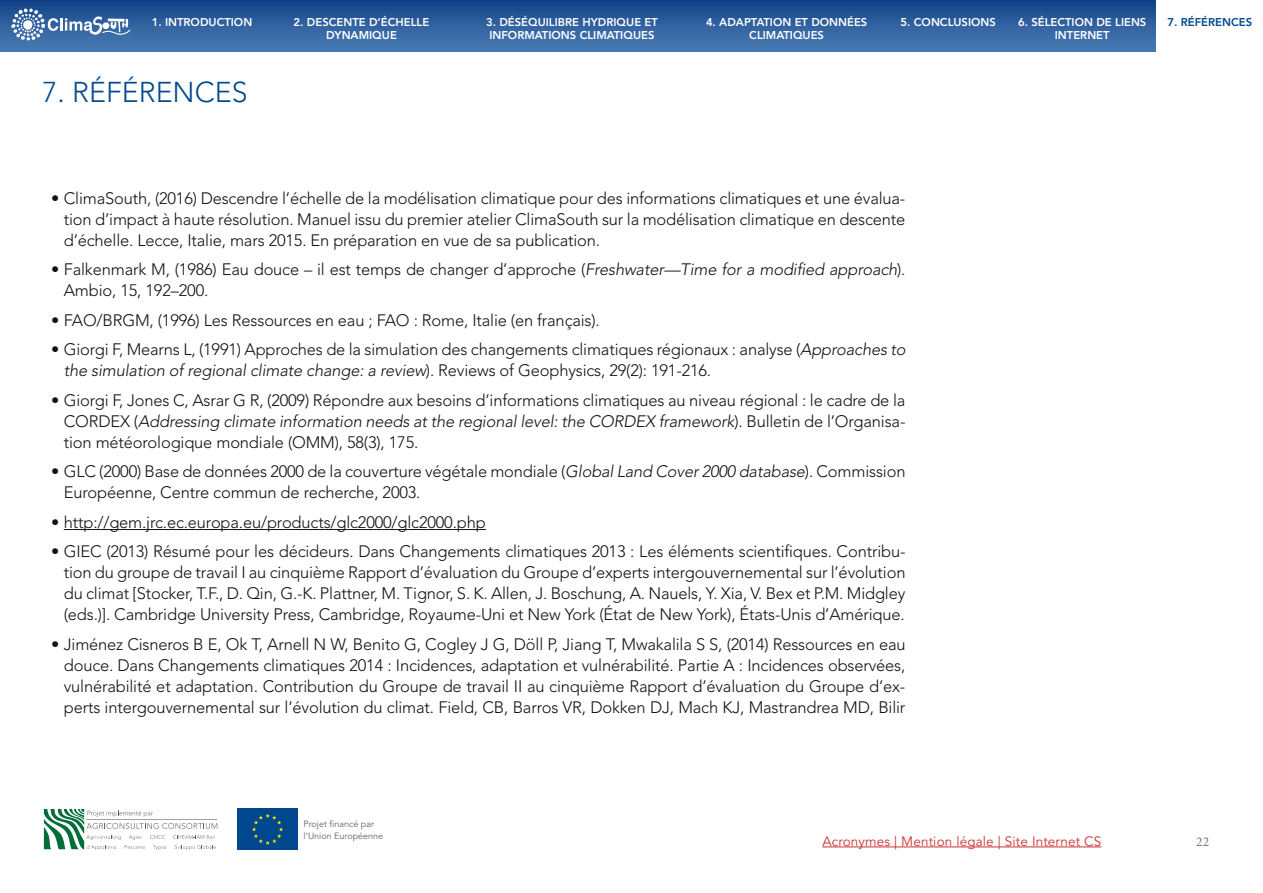
<style>
.page{position:relative;width:1263px;height:893px;background:#fff}
.page>*{position:absolute;margin:0;border:0;box-sizing:border-box;transform-origin:0 0}
.t1{font:300 28.5px "Avenir LT Std";color:#004a8f}
.t2{font:300 16.5px/21px "Avenir LT Std";letter-spacing:-.01em;color:#121212;text-align:justify}
.t3{font:13.5px "Avenir LT Std";letter-spacing:.01em;color:#cd3231}
.t4{font:13.5px "Minion Pro";color:#777}
.t5{font:700 13.2px "Helvetica Neue";color:#888a8a}
.t6{font:800 11.25px/13.5px "Avenir LT Std";color:#fff;text-align:center}
.t7{font:800 11.25px "Avenir LT Std";color:#004a8f}
.t8{font:9px/11.4px "Avenir LT Std";color:#606362}
.s1{font-style:italic}
</style>
<div class="page">
<svg style="left:44px;top:809px;width:173px;height:41px"></svg>
<div style="left:237px;top:809px;width:61px;height:41px;background:#00478d"></div>
<svg style="left:252px;top:814px;width:31px;height:31px"></svg>
<hr style="left:64px;top:529px;width:422px;height:1px;background:#121212">
<div style="left:0;top:0;width:140px;height:51px;background:linear-gradient(to bottom,#124289,#4c7db4)"></div>
<svg style="left:10px;top:8px;width:121px;height:33px;background:#5d83b3"></svg>
<div style="left:140px;top:0;width:124px;height:51px;background:linear-gradient(to bottom,#124289,#4c7db4)"></div>
<div style="left:264px;top:0;width:195px;height:51px;background:linear-gradient(to bottom,#124289,#4c7db4)"></div>
<div style="left:459px;top:0;width:226px;height:51px;background:linear-gradient(to bottom,#124289,#4c7db4)"></div>
<div style="left:685px;top:0;width:204px;height:51px;background:linear-gradient(to bottom,#124289,#4c7db4)"></div>
<div style="left:889px;top:0;width:119px;height:51px;background:linear-gradient(to bottom,#124289,#4c7db4)"></div>
<div style="left:1008px;top:0;width:149px;height:51px;background:linear-gradient(to bottom,#124289,#4c7db4)"></div>
<hr style="left:822px;top:847px;width:279px;height:1px;background:#cd3231">
<p class="t6" style="left:152px;top:15px;width:102px">1. INTRODUCTION</p>
<p class="t6" style="left:294px;top:15px;width:137px">2. DESCENTE D’ÉCHELLE<br>DYNAMI QUE</p>
<p class="t6" style="left:486px;top:15px;width:173px">3. DÉSÉQUILIBRE HYDRIQUE ET<br>INFORMATIONS CLIMATIQUES</p>
<p class="t6" style="left:706px;top:15px;width:161px">4. ADAPTATION ET DONNÉES<br>CLIMATIQUES</p>
<p class="t6" style="left:900px;top:15px;width:23px">5. CONCLU</p>
<p class="t6" style="left:962px;top:15px;width:36px">SIONS</p>
<p class="t6" style="left:1018px;top:15px;width:128px">6. SÉLECTION DE LIENS<br>INTERNET</p>
<p class="t7" style="left:1167px;top:15px;width:85px">7. RÉFÉRENCES</p>
<h1 class="t1" style="left:43px;top:76px;width:115px">7. Références</h1>
<p class="t2" style="left:64px;top:188px;width:843px;text-indent:-13px">• ClimaSouth, (2016) Descendre l’échelle de la modélisation climatique pour des informations climatiques et une évalua&shy;tion d’impact à haute résolution. Manuel issu du premier atelier ClimaSouth sur la modélisation climatique en descente d’échelle. Lecce, Italie, mars 2015. En préparation en vue de sa publication.</p>
<p class="t2" style="left:64px;top:259px;width:843px;text-indent:-13px">• Falkenmark M, (1986) Eau douce – il est temps de changer d’approche (<span class="s1">Freshwater—Time for a modified approach</span>).<br>Ambio, 15, 192–200.</p>
<p class="t2" style="left:51px;top:310px;width:550px">• FAO/BRGM, (1996) Les Ressources en eau ; FAO : Rome, Italie (en français).</p>
<p class="t2" style="left:64px;top:339px;width:843px;text-indent:-13px">• Giorgi F, Mearns L, (1991) Approches de la simulation des changements climatiques régionaux : analyse (<span class="s1">Approaches to the simulation of regional climate change: a review</span>). Reviews of Geophysics, 29(2): 191-216.</p>
<p class="t2" style="left:64px;top:390px;width:843px;text-indent:-13px">• Giorgi F, Jones C, Asrar G R, (2009) Répondre aux besoins d’informations climatiques au niveau régional : le cadre de la CORDEX (<span class="s1">Addressing climate information needs at the regional level: the CORDEX framework</span>). Bulletin de l’Organisa&shy;tion météorologique mondiale (OMM), 58(3), 175.</p>
<p class="t2" style="left:64px;top:461px;width:843px;text-indent:-13px">• GLC (2000) Base de données 2000 de la couverture végétale mondiale (<span class="s1">Global Land Cover 2000 database</span>). Commission<br>Européenne, Centre commun de recherche, 2003.</p>
<p class="t2" style="left:51px;top:512px;width:436px">• http://gem.jrc.ec.europa.eu/products/glc2000/glc2000.php</p>
<p class="t2" style="left:64px;top:541px;width:843px;text-indent:-13px">• GIEC (2013) Résumé pour les décideurs. Dans Changements climatiques 2013 : Les éléments scientifiques. Contribu&shy;tion du groupe de travail I au cinquième Rapport d’évaluation du Groupe d’experts intergouvernemental sur l’évolution du climat [Stocker, T.F., D. Qin, G.-K. Plattner, M. Tignor, S. K. Allen, J. Boschung, A. Nauels, Y. Xia, V. Bex et P.M. Midgley (eds.)]. Cambridge University Press, Cambridge, Royaume-Uni et New York (État de New York), États-Unis d’Amérique.</p>
<p class="t2" style="left:64px;top:634px;width:843px;text-indent:-13px">• Jiménez Cisneros B E, Ok T, Arnell N W, Benito G, Cogley J G, Döll P, Jiang T, Mwakalila S S, (2014) Ressources en eau douce. Dans Changements climatiques 2014 : Incidences, adaptation et vulnérabilité. Partie A : Incidences observées, vulnérabilité et adaptation. Contribution du Groupe de travail II au cinquième Rapport d’évaluation du Groupe d’ex&shy;perts intergouvernemental sur l’évolution du climat. Field, CB, Barros VR, Dokken DJ, Mach KJ, Mastrandrea MD, Bilir</p>
<p class="t8" style="left:304px;top:819px;width:81px">Projet financé par l’Union Européenne</p>
<p class="t5" style="left:306px;top:819px;width:125px">A project funded by</p>
<p class="t3" style="left:822px;top:833px;width:281px">Acronymes | Mention légale | Site Internet CS</p>
<p class="t4" style="left:1196px;top:832px;width:15px">22</p>
</div>
